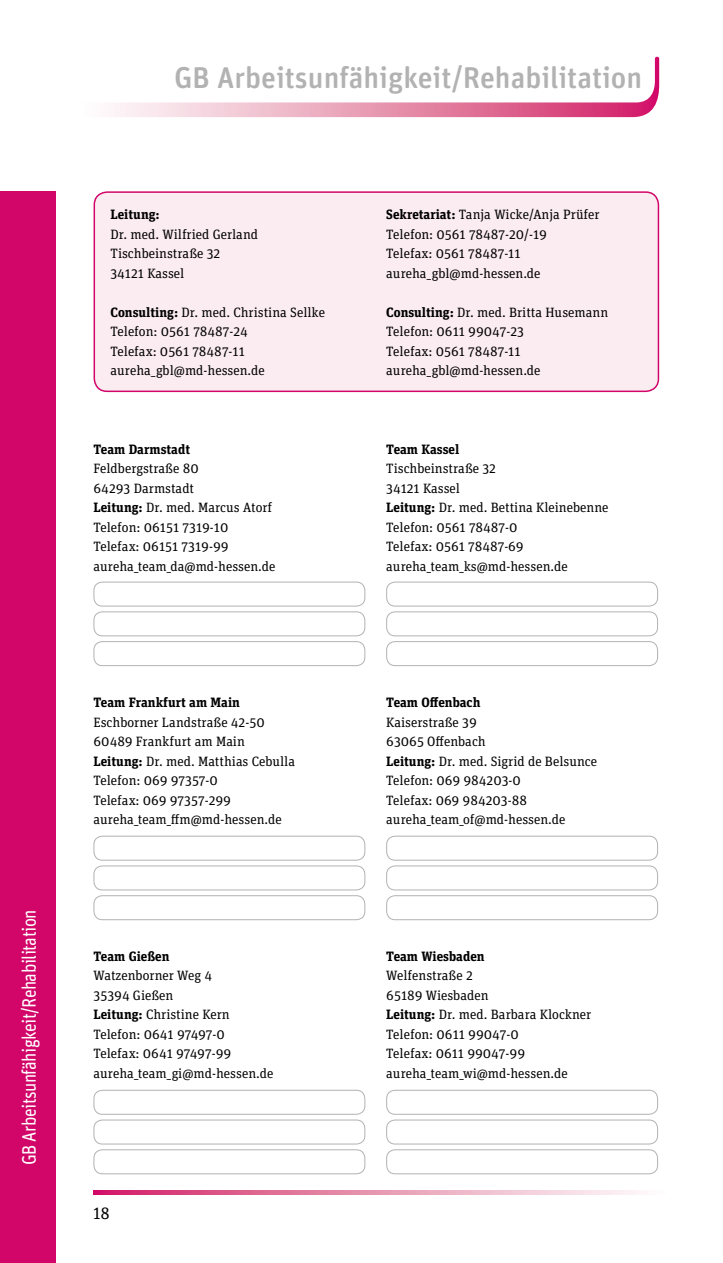
<style>
.page{position:relative;width:723px;height:1263px;background:#fff}
.page>*{position:absolute;margin:0;border:0;box-sizing:border-box;transform-origin:0 0}
.t1{font:500 30px "Unit Rounded OT";color:#b3b2b2}
.t2{font:19.5px "Unit Rounded OT";letter-spacing:-.03em;color:#fff;scale:.9 1}
.t3{font:16.5px "Unit Slab OT";color:#000}
.P_ZAB_13_ohne{font:13.5px "Unit Slab OT";color:#000}
.P_ZAB13_Kasten_4mm{font:13.5px "Unit Slab OT";color:#000}
.P_ZAB_13_ohne-2{font:700 13.5px "Unit Slab OT";color:#000}
.P_ZAB13_Kasten_4mm-2{font:700 13.5px "Unit Slab OT";color:#000}
.s1{font-weight:700}
</style>
<div class="page">
<div style="left:0;top:191px;width:55px;height:1072px;background:#d20569"></div>
<svg style="left:113px;top:57px;width:546px;height:60px"></svg>
<svg style="left:94px;top:1191px;width:544px;height:4px;background:#e68eae"></svg>
<div style="left:94px;top:192px;width:564px;height:199px;background:#fbecf1;border-radius:13px"></div>
<div style="left:94px;top:191px;width:565px;height:201px;border:2px solid #d20569;border-radius:13px"></div>
<div style="left:94px;top:582px;width:271px;height:24px;border:1px solid #b3b2b2;border-radius:9px"></div>
<div style="left:94px;top:611px;width:271px;height:25px;border:1px solid #b3b2b2;border-radius:9px"></div>
<div style="left:94px;top:641px;width:271px;height:25px;border:1px solid #b3b2b2;border-radius:9px"></div>
<div style="left:94px;top:836px;width:271px;height:24px;border:1px solid #b3b2b2;border-radius:9px"></div>
<div style="left:94px;top:865px;width:271px;height:25px;border:1px solid #b3b2b2;border-radius:9px"></div>
<div style="left:94px;top:895px;width:271px;height:25px;border:1px solid #b3b2b2;border-radius:9px"></div>
<div style="left:386px;top:582px;width:272px;height:24px;border:1px solid #b3b2b2;border-radius:9px"></div>
<div style="left:386px;top:611px;width:272px;height:25px;border:1px solid #b3b2b2;border-radius:9px"></div>
<div style="left:386px;top:641px;width:272px;height:25px;border:1px solid #b3b2b2;border-radius:9px"></div>
<div style="left:386px;top:836px;width:272px;height:24px;border:1px solid #b3b2b2;border-radius:9px"></div>
<div style="left:386px;top:865px;width:272px;height:25px;border:1px solid #b3b2b2;border-radius:9px"></div>
<div style="left:386px;top:895px;width:272px;height:25px;border:1px solid #b3b2b2;border-radius:9px"></div>
<div style="left:94px;top:1090px;width:271px;height:25px;border:1px solid #b3b2b2;border-radius:9px"></div>
<div style="left:94px;top:1120px;width:271px;height:24px;border:1px solid #b3b2b2;border-radius:9px"></div>
<div style="left:94px;top:1149px;width:271px;height:25px;border:1px solid #b3b2b2;border-radius:9px"></div>
<div style="left:386px;top:1090px;width:272px;height:25px;border:1px solid #b3b2b2;border-radius:9px"></div>
<div style="left:386px;top:1120px;width:272px;height:24px;border:1px solid #b3b2b2;border-radius:9px"></div>
<div style="left:386px;top:1149px;width:272px;height:25px;border:1px solid #b3b2b2;border-radius:9px"></div>
<h2 class="t2" style="left:17px;top:1165px;width:285px;rotate:-90deg">GB Arbeitsunfähigkeit/Rehabilitation</h2>
<h1 class="t1" style="left:174px;top:58px;width:470px">GB Arbeitsunfähigkeit/Rehabilitation</h1>
<p class="P_ZAB13_Kasten_4mm-2" style="left:111px;top:206px;width:51px">Leitung:</p>
<p class="P_ZAB13_Kasten_4mm" style="left:111px;top:225px;width:149px">Dr. med. Wilfried Gerland</p>
<p class="P_ZAB13_Kasten_4mm" style="left:111px;top:245px;width:111px">Tischbeinstraße 32</p>
<p class="P_ZAB13_Kasten_4mm" style="left:111px;top:264px;width:75px">34121 Kassel</p>
<p class="P_ZAB13_Kasten_4mm" style="left:111px;top:303px;width:216px"><span class="s1">Consulting:</span> Dr. med. Christina Sellke</p>
<p class="P_ZAB13_Kasten_4mm" style="left:111px;top:323px;width:139px">Telefon: 0561 78487-24</p>
<p class="P_ZAB13_Kasten_4mm" style="left:111px;top:342px;width:136px">Telefax: 0561 78487-11</p>
<p class="P_ZAB13_Kasten_4mm" style="left:111px;top:362px;width:156px">aureha_gbl@md-hessen.de</p>
<p class="P_ZAB_13_ohne-2" style="left:94px;top:440px;width:98px">Team Darmstadt</p>
<p class="P_ZAB_13_ohne" style="left:94px;top:460px;width:107px">Feldbergstraße 80</p>
<p class="P_ZAB_13_ohne" style="left:94px;top:480px;width:102px">64293 Darmstadt</p>
<p class="P_ZAB_13_ohne" style="left:94px;top:499px;width:180px"><span class="s1">Leitung:</span> Dr. med. Marcus Atorf</p>
<p class="P_ZAB_13_ohne" style="left:94px;top:519px;width:136px">Telefon: 06151 7319-10</p>
<p class="P_ZAB_13_ohne" style="left:94px;top:538px;width:136px">Telefax: 06151 7319-99</p>
<p class="P_ZAB_13_ohne" style="left:94px;top:558px;width:183px">aureha_team_da@md-hessen.de</p>
<p class="P_ZAB_13_ohne-2" style="left:94px;top:694px;width:148px">Team Frankfurt am Main</p>
<p class="P_ZAB_13_ohne" style="left:94px;top:714px;width:173px">Eschborner Landstraße 42-50</p>
<p class="P_ZAB_13_ohne" style="left:94px;top:733px;width:153px">60489 Frankfurt am Main</p>
<p class="P_ZAB_13_ohne" style="left:94px;top:753px;width:203px"><span class="s1">Leitung:</span> Dr. med. Matthias Cebulla</p>
<p class="P_ZAB_13_ohne" style="left:94px;top:772px;width:126px">Telefon: 069 97357-0</p>
<p class="P_ZAB_13_ohne" style="left:94px;top:792px;width:139px">Telefax: 069 97357-299</p>
<p class="P_ZAB_13_ohne" style="left:94px;top:811px;width:190px">aureha_team_ffm@md-hessen.de</p>
<p class="P_ZAB_13_ohne-2" style="left:94px;top:947px;width:77px">Team Gießen</p>
<p class="P_ZAB_13_ohne" style="left:94px;top:967px;width:120px">Watzenborner Weg 4</p>
<p class="P_ZAB_13_ohne" style="left:94px;top:987px;width:81px">35394 Gießen</p>
<p class="P_ZAB_13_ohne" style="left:94px;top:1006px;width:138px"><span class="s1">Leitung:</span> Christine Kern</p>
<p class="P_ZAB_13_ohne" style="left:94px;top:1026px;width:133px">Telefon: 0641 97497-0</p>
<p class="P_ZAB_13_ohne" style="left:94px;top:1045px;width:139px">Telefax: 0641 97497-99</p>
<p class="P_ZAB_13_ohne" style="left:94px;top:1065px;width:181px">aureha_team_gi@md-hessen.de</p>
<p class="t3" style="left:93px;top:1202px;width:18px">18</p>
<p class="P_ZAB_13_ohne" style="left:386px;top:206px;width:215px"><span class="s1">Sekretariat:</span> Tanja Wicke/Anja Prüfer</p>
<p class="P_ZAB_13_ohne" style="left:386px;top:225px;width:162px">Telefon: 0561 78487-20/-19</p>
<p class="P_ZAB_13_ohne" style="left:386px;top:245px;width:136px">Telefax: 0561 78487-11</p>
<p class="P_ZAB_13_ohne" style="left:386px;top:264px;width:156px">aureha_gbl@md-hessen.de</p>
<p class="P_ZAB_13_ohne" style="left:386px;top:303px;width:223px"><span class="s1">Consulting:</span> Dr. med. Britta Husemann</p>
<p class="P_ZAB_13_ohne" style="left:386px;top:323px;width:139px">Telefon: 0611 99047-23</p>
<p class="P_ZAB_13_ohne" style="left:386px;top:342px;width:136px">Telefax: 0561 78487-11</p>
<p class="P_ZAB_13_ohne" style="left:386px;top:362px;width:156px">aureha_gbl@md-hessen.de</p>
<p class="P_ZAB_13_ohne-2" style="left:386px;top:440px;width:74px">Team Kassel</p>
<p class="P_ZAB_13_ohne" style="left:386px;top:460px;width:111px">Tischbeinstraße 32</p>
<p class="P_ZAB_13_ohne" style="left:386px;top:480px;width:75px">34121 Kassel</p>
<p class="P_ZAB_13_ohne" style="left:386px;top:499px;width:224px"><span class="s1">Leitung:</span> Dr. med. Bettina Kleinebenne</p>
<p class="P_ZAB_13_ohne" style="left:386px;top:519px;width:133px">Telefon: 0561 78487-0</p>
<p class="P_ZAB_13_ohne" style="left:386px;top:538px;width:139px">Telefax: 0561 78487-69</p>
<p class="P_ZAB_13_ohne" style="left:386px;top:558px;width:183px">aureha_team_ks@md-hessen.de</p>
<p class="P_ZAB_13_ohne-2" style="left:386px;top:694px;width:96px">Team Offenbach</p>
<p class="P_ZAB_13_ohne" style="left:386px;top:714px;width:92px">Kaiserstraße 39</p>
<p class="P_ZAB_13_ohne" style="left:386px;top:733px;width:101px">63065 Offenbach</p>
<p class="P_ZAB_13_ohne" style="left:386px;top:753px;width:212px"><span class="s1">Leitung:</span> Dr. med. Sigrid de Belsunce</p>
<p class="P_ZAB_13_ohne" style="left:386px;top:772px;width:136px">Telefon: 069 984203-0</p>
<p class="P_ZAB_13_ohne" style="left:386px;top:792px;width:142px">Telefax: 069 984203-88</p>
<p class="P_ZAB_13_ohne" style="left:386px;top:811px;width:181px">aureha_team_of@md-hessen.de</p>
<p class="P_ZAB_13_ohne-2" style="left:386px;top:947px;width:100px">Team Wiesbaden</p>
<p class="P_ZAB_13_ohne" style="left:386px;top:967px;width:88px">Welfenstraße 2</p>
<p class="P_ZAB_13_ohne" style="left:386px;top:987px;width:104px">65189 Wiesbaden</p>
<p class="P_ZAB_13_ohne" style="left:386px;top:1006px;width:207px"><span class="s1">Leitung:</span> Dr. med. Barbara Klockner</p>
<p class="P_ZAB_13_ohne" style="left:386px;top:1026px;width:134px">Telefon: 0611 99047-0</p>
<p class="P_ZAB_13_ohne" style="left:386px;top:1045px;width:140px">Telefax: 0611 99047-99</p>
<p class="P_ZAB_13_ohne" style="left:386px;top:1065px;width:183px">aureha_team_wi@md-hessen.de</p>
</div>
